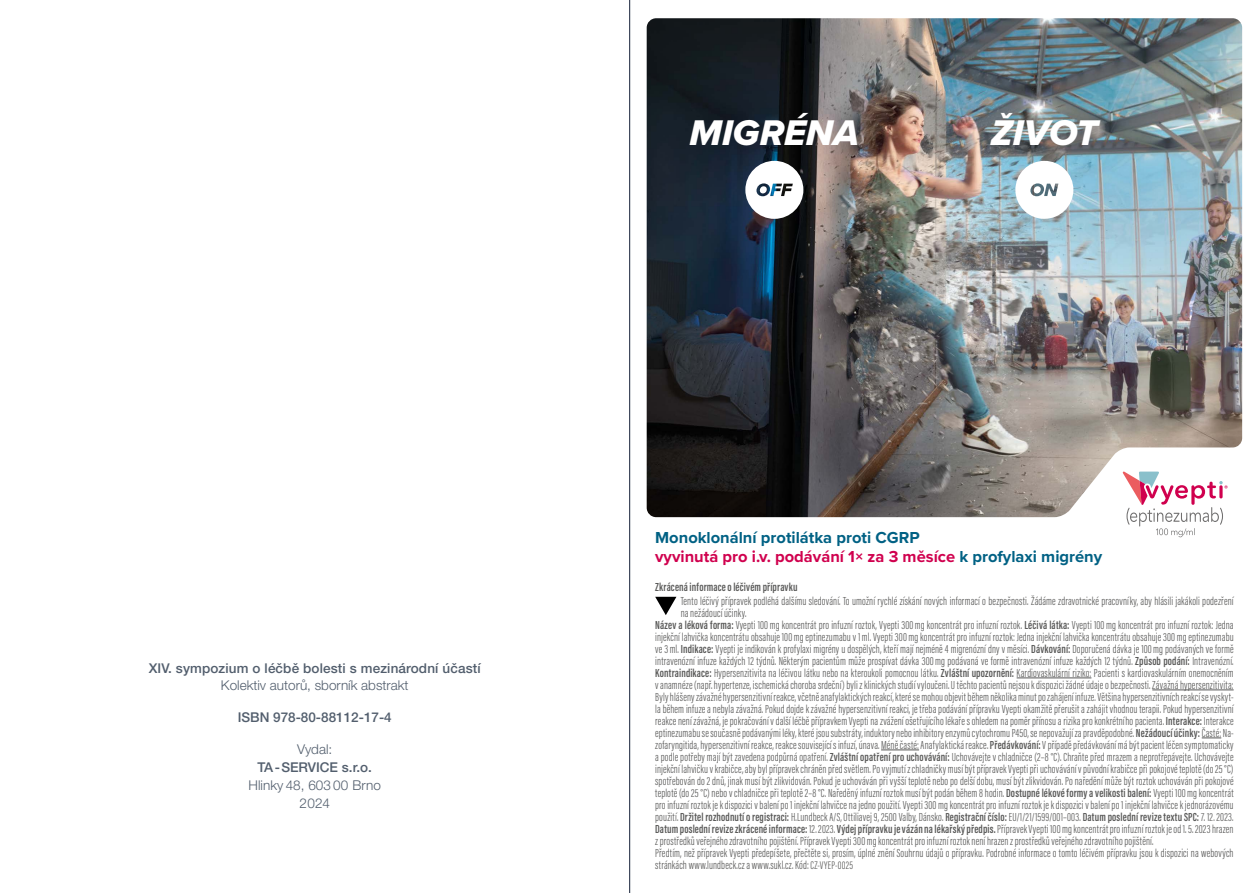
<style>
.page{position:relative;width:1259px;height:893px;background:#fff}
.page>*{position:absolute;margin:0;border:0;box-sizing:border-box;transform-origin:0 0}
.t1{font:37.05px "Proxima Nova Extrabld It";color:#fff}
.t2{font:700 16.5px/19px "Proxima Nova";color:#006184}
.t3{font:500 13.5px "Helvetica Neue LT Pro";letter-spacing:.01em;color:#525e6d}
.t4{font:300 13.5px/18px "Helvetica Neue LT Pro";color:#525e6d;text-align:center}
.t5{font:300 12px "Acumin Pro Extra Cond";letter-spacing:.015em;color:#575756}
.t6{font:600 12px "Acumin Pro Extra Cond";letter-spacing:.015em;color:#575756}
.s1{color:#d0004e}
.s2{font-weight:600}
.s3{font-weight:300}
.s4{font-size:11.4px}
</style>
<div class="page">
<hr style="left:1016px;top:678px;width:75px;height:1px;background:#575756">
<hr style="left:1152px;top:690px;width:81px;height:1px;background:#575756">
<svg style="left:1201px;top:738px;width:20px;height:1px"></svg>
<hr style="left:881px;top:750px;width:38px;height:1px;background:#575756">
<svg style="left:655px;top:597px;width:21px;height:18px"></svg>
<img style="left:646px;top:18px;width:596px;height:499px">
<svg style="left:1122px;top:472px;width:105px;height:65px"></svg>
<svg style="left:745px;top:161px;width:58px;height:58px"></svg>
<svg style="left:1015px;top:161px;width:58px;height:58px"></svg>
<hr style="left:629px;top:0;width:1px;height:893px;background:#152038">
<p class="t3" style="left:149px;top:660px;width:333px">XIV. sympozium o léčbě bolesti s mezinárodní účastí</p>
<p class="t4" style="left:221px;top:675px;width:189px">Kolektiv autorů, sborník abstrakt</p>
<p class="t3" style="left:238px;top:709px;width:156px">ISBN 978-80-88112-17-4</p>
<p class="t4" style="left:297px;top:740px;width:37px">Vydal:</p>
<p class="t3" style="left:257px;top:759px;width:116px">TA-SERVICE s.r.o.</p>
<p class="t4" style="left:249px;top:776px;width:134px">Hlinky 48, 603 00 Brno<br>2024</p>
<h1 class="t1" style="left:689px;top:105px;width:171px">MIGRÉNA</h1>
<h1 class="t1" style="left:990px;top:105px;width:109px">ŽIVOT</h1>
<h2 class="t2" style="left:655px;top:528px;width:448px">Monoklonální protilátka proti CGRP<br><span class="s1">vyvinutá pro i.v. podávání 1× za 3 měsíce</span> k profylaxi migrény</h2>
<p class="t6" style="left:655px;top:579px;width:144px">Zkrácená informace o léčivém přípravku</p>
<p class="t5" style="left:680px;top:593px;width:554px">Tento léčivý přípravek podléhá dalšímu sledování. To umožní rychlé získání nových informací o bezpečnosti. Žádáme zdravotnické pracovníky, aby hlásili jakákoli podezření</p>
<p class="t5" style="left:680px;top:605px;width:67px">na nežádoucí účinky.</p>
<p class="t5" style="left:655px;top:617px;width:580px"><span class="s2">Název a léková forma:</span> V yepti 100mg koncentrát pro infuzní roztok, Vyepti 300mg koncentrát pro infuzní roztok. <span class="s2">Léčivá látka:</span> Vyepti 100mg koncentrát pro infuzní roztok: Jedna</p>
<p class="t5" style="left:655px;top:629px;width:580px">injekční lahvička koncentrátu obsahuje 100mg eptinezumabu v 1ml. Vyepti 300 mg koncentrát pro infuzní roztok: Jedna injekční lahvička koncentrátu obsahuje 300mg eptinezumabu</p>
<p class="t5" style="left:655px;top:641px;width:580px">ve 3 ml. <span class="s2">Indikace:</span> Vyepti je indikován k profylaxi migrény u dospělých, kteří mají nejméně 4 migrenózní dny v měsíci. <span class="s2">Dávkování:</span> Doporučená dávka je 100 mg podávaných ve formě</p>
<p class="t5" style="left:655px;top:653px;width:580px">intravenózní infuze každých 12 týdnů. Některým pacientům může prospívat dávka 300mg podávaná ve formě intravenózní infuze každých 12 týdnů. <span class="s2">Způsob podání:</span> Intravenózní.</p>
<p class="t5" style="left:655px;top:665px;width:580px"><span class="s2">Kontraindikace:</span> Hypersenzitivita na léčivou látku nebo na kteroukoli pomocnou látku. <span class="s2">Zvláštní upozornění:</span> Kardiovaskulární riziko: Pacienti s kardiovaskulárním onemocněním</p>
<p class="t5" style="left:655px;top:677px;width:580px">v anamnéze (např. hypertenze, ischemická choroba srdeční) byli z klinických studií vyloučeni. U těchto pacientů nejsou k dispozici žádné údaje o bezpečnosti. Závažná hypersenzitivita:</p>
<p class="t5" style="left:655px;top:689px;width:580px">Byly hlášeny závažné hypersenzitivní reakce, včetně anafylaktických reakcí, které se mohou objevit během několika minut po zahájení infuze. Většina hypersenzitivních reakcí se vyskyt-</p>
<p class="t5" style="left:655px;top:701px;width:580px">la během infuze a nebyla závažná. Pokud dojde k závažné hypersenzitivní reakci, je třeba podávání přípravku Vyepti okamžitě přerušit a zahájit vhodnou terapii. Pokud hypersenzitivní</p>
<p class="t5" style="left:655px;top:713px;width:580px">reakce není závažná, je pokračování v další léčbě přípravkem V yepti na zvážení ošetřujícího lékaře s ohledem na poměr přínosu a rizika pro konkrétního pacienta. <span class="s2">Interakce:</span> Interakce</p>
<p class="t5" style="left:655px;top:725px;width:580px">eptinezumabu se současně podávanými léky, které jsou substráty, induktory nebo inhibitory enzymů cytochromu P450, se nepovažují za pravděpodobné. <span class="s2">Nežádoucí účinky:</span> Časté: Na-</p>
<p class="t5" style="left:655px;top:737px;width:580px">zofaryngitida, hypersenzitivní reakce, reakce související s infuzí, únava. Méně časté: Anafylaktická reakce. <span class="s2">Předávkování:</span> V případě předávkování má být pacient léčen symptomaticky</p>
<p class="t5" style="left:655px;top:749px;width:580px">a podle potřeby mají být zavedena podpůrná opatření. <span class="s2">Zvláštní opatření pro uchovávání:</span> Uchovávejte v chladničce (2–8 °C). Chraňte před mrazem a neprotřepávejte. Uchovávejte</p>
<p class="t5" style="left:655px;top:761px;width:580px">injekční lahvičku v krabičce, aby byl přípravek chráněn před světlem. Po vyjmutí z chladničky musí být přípravek Vyepti při uchovávání v původní krabičce při pokojové teplotě (do 25 °C)</p>
<p class="t5" style="left:655px;top:773px;width:580px">spotřebován do 2 dnů, jinak musí být zlikvidován. Pokud je uchováván při vyšší teplotě nebo po delší dobu, musí být zlikvidován. Po naředění může být roztok uchováván při pokojové</p>
<p class="t5" style="left:655px;top:785px;width:580px">teplotě (do 25 °C) nebo v chladničce při teplotě 2–8 °C. Naředěný infuzní roztok musí být podán během 8 hodin. <span class="s2">Dostupné lékové formy a velikosti balení:</span> Vyepti 100 mg koncentrát</p>
<p class="t5" style="left:655px;top:797px;width:580px">pro infuzní roztok je k dispozici v balení po 1 injekční lahvičce na jedno použití. Vyepti 300 mg koncentrát pro infuzní roztok je k dispozici v balení po 1 injekční lahvičce k jednorázovému</p>
<p class="t5" style="left:655px;top:809px;width:580px">použití. <span class="s2">Držitel rozhodnutí o registraci:</span> H.Lundbeck A/S, Ottiliavej 9, 2500 Valby, Dánsko. <span class="s2">Registrační číslo:</span> EU/1/21/1599/001–003. <span class="s2">Datum poslední revize textu SPC:</span> 7. 12. 2023.</p>
<p class="t6" style="left:655px;top:821px;width:580px">Datum poslední revize zkrácené informace: <span class="s3">12. 2023.</span> Výdej přípravku je vázán na lékařský předpis. <span class="s3">Přípravek Vyepti 100mg koncentrát pro infuzní roztok je od 1. 5. 2023 hrazen</span></p>
<p class="t5" style="left:655px;top:833px;width:500px">z prostředků veřejného zdravotního pojištění. Přípravek Vyepti 300mg koncentrát pro infuzní roztok není hrazen z prostředků veřejného zdravotního pojištění.</p>
<p class="t5" style="left:655px;top:845px;width:580px">Předtím, než přípravek Vyepti předepíšete, přečtěte si, prosím, úplné znění Souhrnu údajů o přípravku. Podrobné informace o tomto léčivém přípravku jsou k dispozici na webových</p>
<p class="t5" style="left:655px;top:857px;width:199px">stránkách www.lundbeck.cz a www.sukl.cz. Kód: <span class="s4">CZ-VYEP-0025</span></p>
</div>
